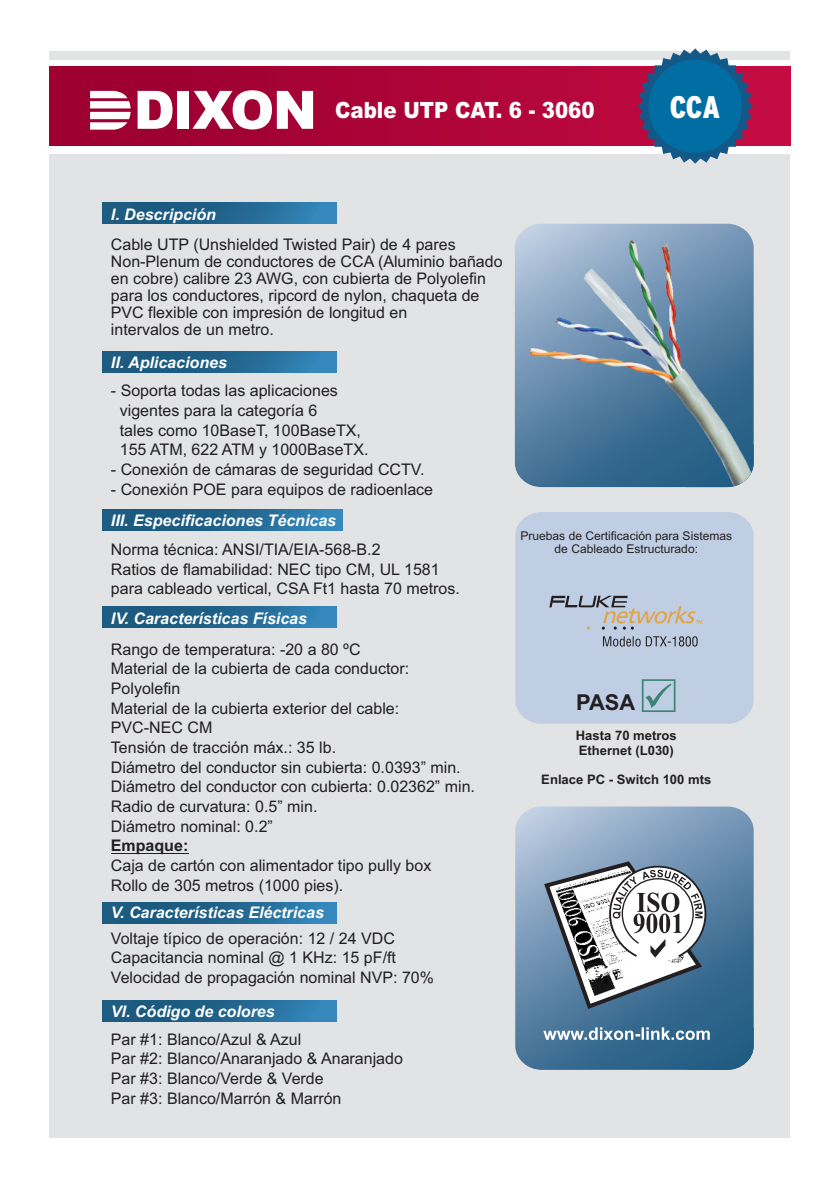
<style>
.page{position:relative;width:840px;height:1191px;background:#fff}
.page>*{position:absolute;margin:0;border:0;box-sizing:border-box;transform-origin:0 0}
.t1{font:900 53px "Arial";letter-spacing:-.03em;color:#fff}
.t2{font:900 condensed 31.2px "Interstate";color:#fff}
.t3{font:900 22.4px "Arial";color:#fff;scale:.88 1}
.t4{font:700 22px "Arial";color:#231f20}
.t5{font:16px/19.6px "Arial";color:#231f20}
.t6{font:italic 700 16px "Arial";color:#fff}
.t7{font:700 16px "Arial";color:#231f20}
.t8{font:700 13px/14.6px "Arial";color:#231f20}
.t9{font:12px/13.4px "Arial";color:#231f20;text-align:center}
</style>
<div class="page">
<div style="left:49px;top:154px;width:741px;height:984px;background:#e2e3e4"></div>
<img style="left:514px;top:224px;width:239px;height:263px;border-radius:25px">
<img style="left:530px;top:240px;width:223px;height:247px">
<div style="left:515px;top:512px;width:238px;height:212px;background:#c0cee3;border-radius:25px"></div>
<img style="left:515px;top:806px;width:238px;height:263px;border-radius:25px">
<img style="left:49px;top:67px;width:741px;height:78px">
<div style="left:49px;top:52px;width:741px;height:8px;background:#e2e3e4"></div>
<svg style="left:89px;top:90px;width:42px;height:40px"></svg>
<img style="left:102px;top:203px;width:234px;height:21px">
<img style="left:102px;top:352px;width:234px;height:21px">
<img style="left:102px;top:510px;width:240px;height:20px">
<img style="left:102px;top:607px;width:234px;height:21px">
<img style="left:102px;top:902px;width:234px;height:21px">
<img style="left:102px;top:1000px;width:234px;height:21px">
<hr style="left:111px;top:852px;width:77px;height:1px;background:#231f20">
<svg style="left:543px;top:1027px;width:166px;height:13px;background:#7f9fb7"></svg>
<svg style="left:541px;top:859px;width:165px;height:152px;background:#97a4b0"></svg>
<svg style="left:641px;top:679px;width:34px;height:33px"></svg>
<svg style="left:603px;top:636px;width:94px;height:10px"></svg>
<svg style="left:549px;top:596px;width:153px;height:33px"></svg>
<svg style="left:637px;top:48px;width:115px;height:116px"></svg>
<div style="left:648px;top:59px;width:93px;height:94px;background:#006da3;border-radius:50%"></div>
<h1 class="t1" style="left:133px;top:91px;width:185px">DIXON</h1>
<h3 class="t3" style="left:335px;top:102px;width:296px">Cable UTP CAT. 6 - 3060</h3>
<p class="t6" style="left:111px;top:208px;width:106px">I. Descripción</p>
<p class="t5" style="left:111px;top:238px;width:393px;line-height:17px">Cable UTP (Unshielded Twisted Pair) de 4 pares Non-Plenum de conductores de CCA (Aluminio bañado en cobre) calibre 23 AWG, con cubierta de Polyolefin para los conductores, ripcord de nylon, chaqueta de PVC flexible con impresión de longitud en<br>intervalos de un metro.</p>
<p class="t6" style="left:111px;top:356px;width:117px">II. Aplicaciones</p>
<p class="t5" style="left:120px;top:382px;width:250px;text-indent:-9px">- Soporta todas las aplicaciones vigentes para la categoría 6<br>tales como 10BaseT, 100BaseTX,<br>155 ATM, 622 ATM y 1000BaseTX.</p>
<p class="t5" style="left:111px;top:461px;width:315px">- Conexión de cámaras de seguridad CCTV.</p>
<p class="t5" style="left:111px;top:481px;width:323px">- Conexión POE para equipos de radioenlace</p>
<p class="t6" style="left:111px;top:514px;width:227px">III. Especificaciones Técnicas</p>
<h2 class="t2" style="left:669px;top:93px;width:52px">CCA</h2>
<p class="t5" style="left:111px;top:541px;width:350px">Norma técnica: ANSI/TIA/EIA-568-B.2<br>Ratios de flamabilidad: NEC tipo CM, UL 1581 para cableado vertical, CSA Ft1 hasta 70 metros.</p>
<p class="t6" style="left:111px;top:612px;width:197px">IV. Características Físicas</p>
<p class="t5" style="left:111px;top:640px;width:365px">Rango de temperatura: -20 a 80 ºC<br>Material de la cubierta de cada conductor:<br>Polyolefin<br>Material de la cubierta exterior del cable:<br>PVC-NEC CM<br>Tensión de tracción máx.: 35 lb.<br>Diámetro del conductor sin cubierta: 0.0393” min.<br>Diámetro del conductor con cubierta: 0.02362” min.<br>Radio de curvatura: 0.5” min.<br>Diámetro nominal: 0.2”</p>
<p class="t7" style="left:111px;top:839px;width:79px">Empaque:</p>
<p class="t5" style="left:111px;top:857px;width:322px">Caja de cartón con alimentador tipo pully box<br>Rollo de 305 metros (1000 pies).</p>
<p class="t5" style="left:111px;top:929px;width:324px">Voltaje típico de operación: 12 / 24 VDC<br>Capacitancia nominal @ 1 KHz: 15 pF/ft<br>Velocidad de propagación nominal NVP: 70%</p>
<p class="t6" style="left:111px;top:906px;width:214px">V. Características Eléctricas</p>
<p class="t6" style="left:111px;top:1005px;width:165px">VI. Código de colores</p>
<p class="t5" style="left:111px;top:1030px;width:293px">Par #1: Blanco/Azul &amp; Azul<br>Par #2: Blanco/Anaranjado &amp; Anaranjado<br>Par #3: Blanco/Verde &amp; Verde<br>Par #3: Blanco/Marrón &amp; Marrón</p>
<p class="t9" style="left:520px;top:530px;width:213px">Pruebas de Certificación para Sistemas de Cableado Estructurado:</p>
<h3 class="t4" style="left:575px;top:694px;width:61px">PASA</h3>
<p class="t8" style="left:575px;top:729px;width:102px">Hasta 70 metros<br>Ethernet (L030)</p>
<p class="t8" style="left:541px;top:773px;width:171px">Enlace PC - Switch 100 mts</p>
</div>
